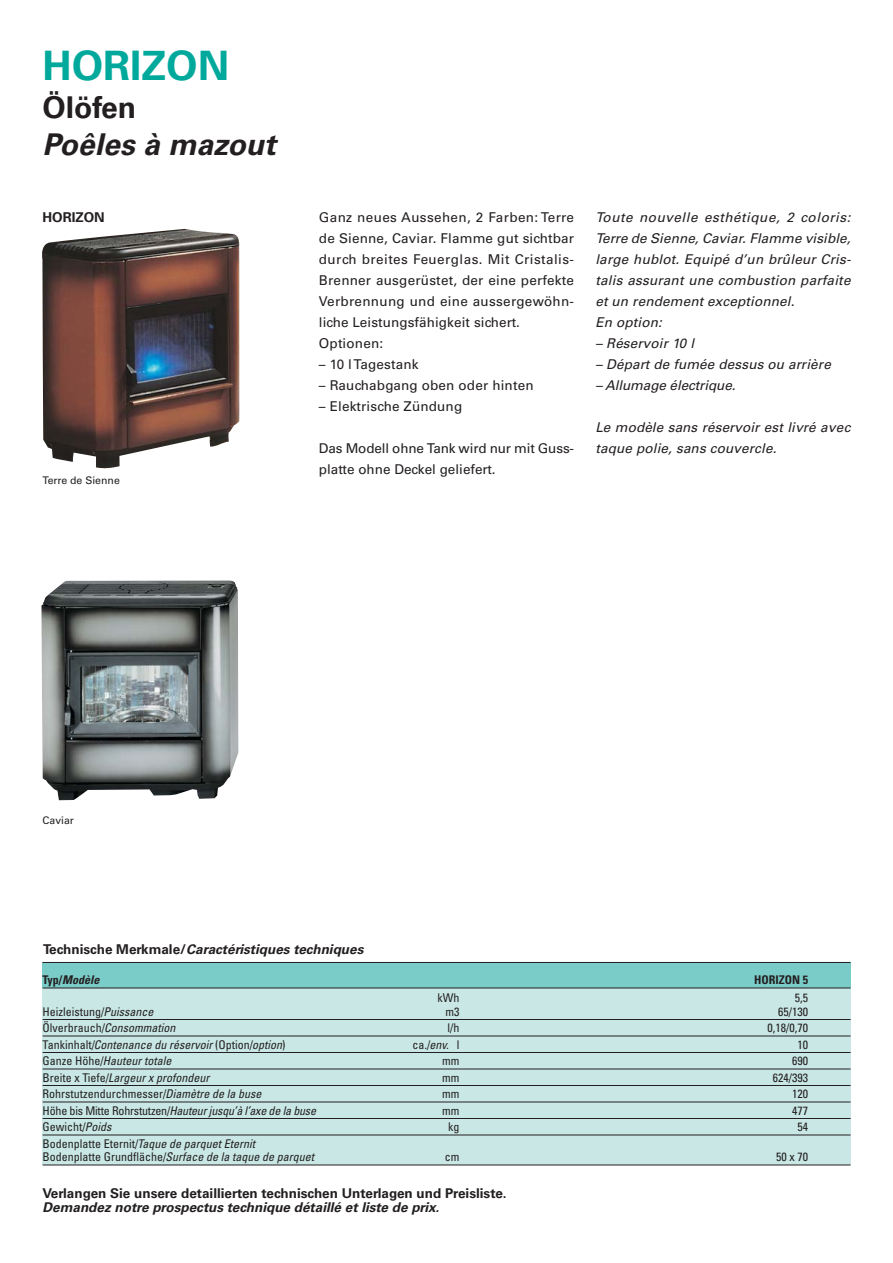
<style>
.page{position:relative;width:893px;height:1263px;background:#fff}
.page>*{position:absolute;margin:0;border:0;box-sizing:border-box;transform-origin:0 0}
.t1{font:700 40.5px "Univers";color:#00a99c}
.t2{font:italic 700 30px "Univers";color:#231f20}
.t3{font:700 30px "Univers";color:#231f20}
.t4{font:italic 13.5px/21px "Univers";letter-spacing:-.005em;color:#231f20}
.t5{font:13.5px/21px "Univers";letter-spacing:.01em;color:#231f20}
.t6{font:italic 700 13.5px "Univers";color:#231f20}
.t7{font:700 13.5px "Univers";color:#231f20}
.t8{font:13.5px/21px "Univers";letter-spacing:-.01em;color:#231f20}
.t9{font:italic condensed 12px/13.5px "Univers";color:#231f20}
.t10{font:condensed 12px "Univers";color:#231f20}
.t11{font:italic 700 condensed 12px "Univers";color:#231f20}
.t12{font:700 condensed 12px "Univers";color:#231f20}
.t13{font:10.5px "Univers";color:#231f20}
.s1{font-style:normal}
.s2{font-style:italic}
</style>
<div class="page">
<div style="left:43px;top:986px;width:807px;height:179px;background:#c9e8e5"></div>
<div style="left:43px;top:963px;width:807px;height:25px;background:#7accc8"></div>
<hr style="left:43px;top:988px;width:807px;height:1px;background:#231f20">
<hr style="left:43px;top:1019px;width:807px;height:1px;background:#231f20">
<hr style="left:43px;top:1036px;width:807px;height:1px;background:#231f20">
<hr style="left:43px;top:1052px;width:807px;height:1px;background:#231f20">
<hr style="left:43px;top:1069px;width:807px;height:1px;background:#231f20">
<hr style="left:43px;top:1085px;width:807px;height:1px;background:#231f20">
<hr style="left:43px;top:1102px;width:807px;height:1px;background:#231f20">
<hr style="left:43px;top:1118px;width:807px;height:1px;background:#231f20">
<hr style="left:43px;top:1135px;width:807px;height:1px;background:#231f20">
<hr style="left:43px;top:1165px;width:807px;height:1px;background:#231f20">
<hr style="left:43px;top:962px;width:807px;height:1px;background:#231f20">
<img style="left:42px;top:228px;width:198px;height:241px">
<img style="left:41px;top:580px;width:197px;height:220px">
<h1 class="t1" style="left:43px;top:51px;width:188px">HORIZON</h1>
<h2 class="t3" style="left:43px;top:96px;width:95px">Ölöfen</h2>
<h2 class="t2" style="left:43px;top:134px;width:241px">Poêles à mazout</h2>
<p class="t7" style="left:43px;top:213px;width:64px">HORIZON</p>
<p class="t13" style="left:43px;top:476px;width:79px">Terre de Sienne</p>
<p class="t5" style="left:319px;top:208px;width:257px">Ganz neues Aussehen, 2 Farben: Terre de Sienne, Caviar. Flamme gut sichtbar durch breites Feuerglas. Mit Cristalis-Brenner ausgerüstet, der eine perfekte Verbrennung und eine aussergewöhn&shy;liche Leistungsfähigkeit sichert.<br>Optionen:</p>
<p class="t5" style="left:319px;top:355px;width:101px">– 10 l Tagestank</p>
<p class="t5" style="left:319px;top:376px;width:216px">– Rauchabgang oben oder hinten</p>
<p class="t5" style="left:319px;top:397px;width:145px">– Elektrische Zündung</p>
<p class="t8" style="left:319px;top:439px;width:257px">Das Modell ohne Tank wird nur mit Guss&shy;platte ohne Deckel geliefert.</p>
<p class="t4" style="left:595px;top:208px;width:259px">Toute nouvelle esthétique, 2 coloris:<br>Terre de Sienne,Caviar.Flamme visible, large hublot. Equipé d’un brûleur Cris&shy;talis assurant une combustion parfaite et un rendement exceptionnel.<br>En option:</p>
<p class="t4" style="left:595px;top:334px;width:103px">– Réservoir 10 l</p>
<p class="t4" style="left:595px;top:355px;width:240px">– Départ de fumée dessus ou arrière</p>
<p class="t4" style="left:595px;top:376px;width:144px">– Allumage électrique.</p>
<p class="t4" style="left:595px;top:418px;width:259px">Le modèle sans réservoir est livré avec taque polie, sans couvercle.</p>
<p class="t13" style="left:43px;top:816px;width:33px">Caviar</p>
<p class="t6" style="left:43px;top:945px;width:324px"><span class="s1">Te c h n i s c h e M e rk m a l e /</span> Caractéristiques techniques</p>
<p class="t11" style="left:43px;top:976px;width:61px"><span class="s1">Ty p /</span> Modèle</p>
<p class="t12" style="left:754px;top:976px;width:55px">HORIZON 5</p>
<p class="t10" style="left:438px;top:994px;width:23px">kWh</p>
<p class="t10" style="left:795px;top:994px;width:15px">5,5</p>
<p class="t10" style="left:43px;top:1007px;width:115px">Heizleistung/<span class="s2">Puissance</span></p>
<p class="t10" style="left:446px;top:1007px;width:15px">m3</p>
<p class="t10" style="left:778px;top:1007px;width:31px">65/130</p>
<p class="t10" style="left:43px;top:1024px;width:137px">Ölverbrauch/<span class="s2">Consommation</span></p>
<p class="t10" style="left:448px;top:1024px;width:13px">l/h</p>
<p class="t10" style="left:767px;top:1024px;width:42px">0,18/0,70</p>
<p class="t9" style="left:43px;top:1039px;width:244px"><span class="s1">Ta n k i n h a l t/</span>Contenance du réservoir <span class="s1">( O p t i o n/</span>option<span class="s1">)</span></p>
<p class="t10" style="left:412px;top:1040px;width:49px">ca./<span class="s2">env.</span> l</p>
<p class="t10" style="left:797px;top:1040px;width:12px">10</p>
<p class="t9" style="left:43px;top:1055px;width:133px"><span class="s1">G a n z e H ö h e/</span>Hauteurtotale</p>
<p class="t10" style="left:442px;top:1057px;width:19px">mm</p>
<p class="t10" style="left:792px;top:1057px;width:17px">690</p>
<p class="t9" style="left:43px;top:1072px;width:171px"><span class="s1">Breite x Tiefe/</span>Largeurx profondeur</p>
<p class="t10" style="left:442px;top:1073px;width:19px">mm</p>
<p class="t10" style="left:773px;top:1073px;width:37px">624/393</p>
<p class="t10" style="left:43px;top:1090px;width:223px">Rohrstutzendurchmesser/<span class="s2">Diamètre de la buse</span></p>
<p class="t10" style="left:442px;top:1090px;width:19px">mm</p>
<p class="t10" style="left:792px;top:1090px;width:17px">120</p>
<p class="t9" style="left:43px;top:1105px;width:277px"><span class="s1">Höhe bis Mitte Rohrstutzen/</span>Hauteurjusqu’à l’axe de la buse</p>
<p class="t10" style="left:442px;top:1106px;width:19px">mm</p>
<p class="t10" style="left:792px;top:1106px;width:17px">477</p>
<p class="t10" style="left:43px;top:1123px;width:73px">Gewicht/<span class="s2">Poids</span></p>
<p class="t10" style="left:448px;top:1123px;width:13px">kg</p>
<p class="t10" style="left:797px;top:1123px;width:12px">54</p>
<p class="t9" style="left:43px;top:1138px;width:275px"><span class="s1">Bodenplatte Eternit/</span>Taque de parquetEternit<br><span class="s1">Bodenplatte Grundfläche/</span>Surface de la taque de parquet</p>
<p class="t10" style="left:445px;top:1153px;width:16px">cm</p>
<p class="t10" style="left:776px;top:1153px;width:33px">50 x 70</p>
<p class="t7" style="left:43px;top:1188px;width:466px">Verlangen Sie unsere detaillierten technischen Unterlagen und Preisliste.</p>
<p class="t6" style="left:43px;top:1203px;width:401px">Demandez notre prospectus technique détaillé et liste de prix.</p>
</div>
